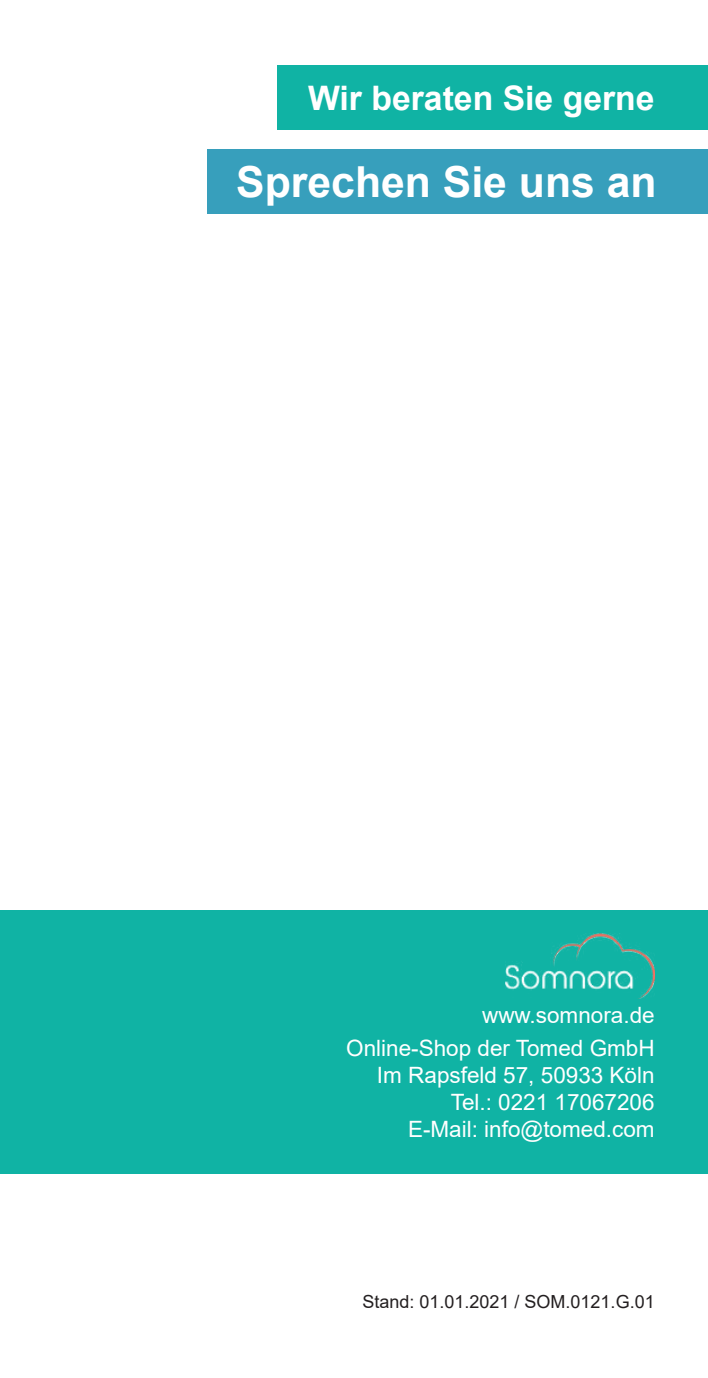
<style>
.page{position:relative;width:708px;height:1378px;background:#fff}
.page>*{position:absolute;margin:0;border:0;box-sizing:border-box;transform-origin:0 0}
.t1{font:700 42.75px "Arial";color:#fff}
.t2{font:700 33.75px "Arial";color:#fff}
.t3{font:22.5px/27px "Arial";color:#fff;text-align:right}
.t4{font:18px "Arial";color:#231f20}
</style>
<div class="page">
<div style="left:277px;top:65px;width:431px;height:65px;background:#10b3a4"></div>
<div style="left:207px;top:149px;width:501px;height:65px;background:#379fbc"></div>
<div style="left:0;top:910px;width:708px;height:264px;background:#10b3a4"></div>
<img style="left:506px;top:934px;width:149px;height:64px">
<h2 class="t2" style="left:308px;top:74px;width:348px">Wir beraten Sie gerne</h2>
<h1 class="t1" style="left:236px;top:152px;width:422px">Sprechen Sie uns an</h1>
<p class="t3" style="left:346px;top:997px;width:310px;line-height:33.8px">www.somnora.de<br>Online-Shop der Tomed GmbH</p>
<p class="t3" style="left:377px;top:1062px;width:279px">Im Rapsfeld 57, 50933 Köln<br>Tel.: 0221 17067206<br>E-Mail: info@tomed.com</p>
<p class="t4" style="left:362px;top:1289px;width:294px">Stand: 01.01.2021 / SOM.0121.G.01</p>
</div>
